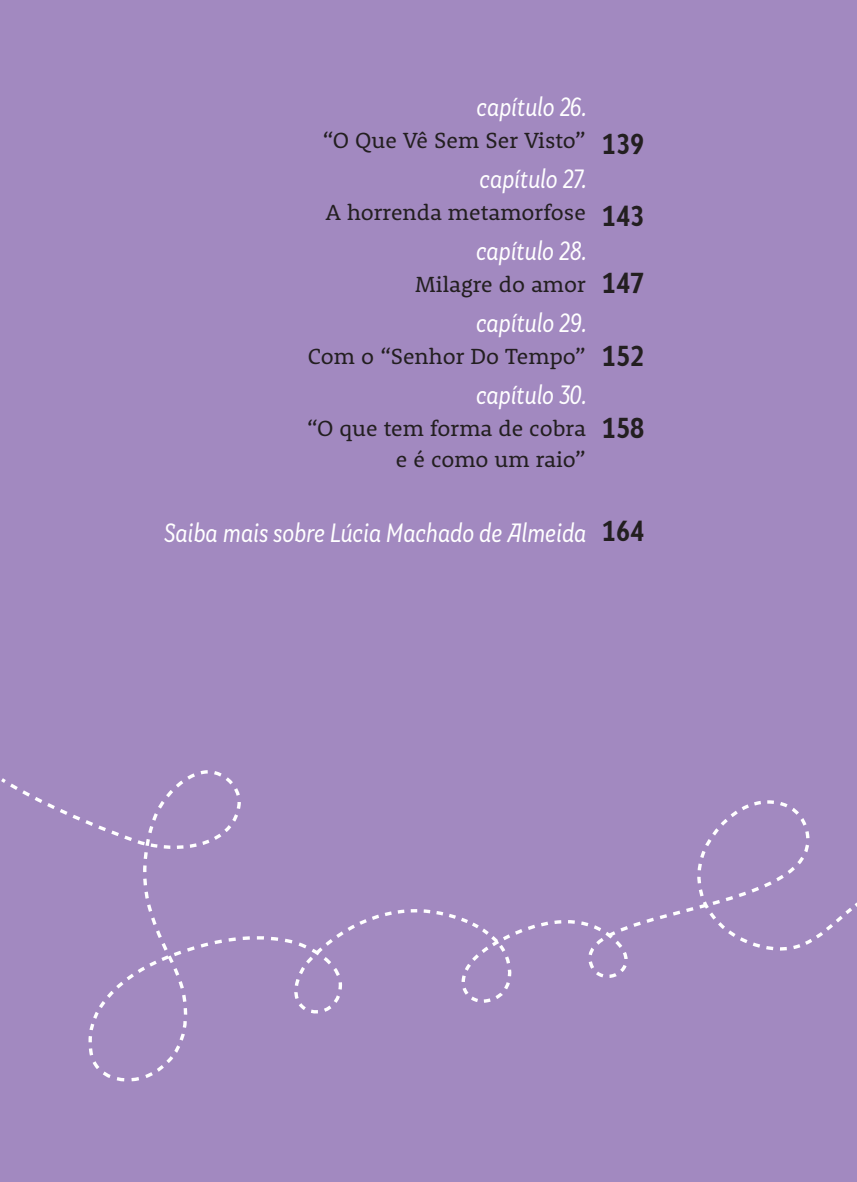
<style>
.page{position:relative;width:857px;height:1182px;background:#fff}
.page>*{position:absolute;margin:0;border:0;box-sizing:border-box;transform-origin:0 0}
.t1{font:700 27px "Skola Sans Cn";color:#231f20}
.t2{font:italic 24.75px "Skola Sans Cn";color:#fff}
.t3{font:22.5px/31.5px "Rooney";color:#231f20;text-align:right}
</style>
<div class="page">
<div style="left:0;top:0;width:856px;height:1182px;background:#a289c0"></div>
<svg style="left:1px;top:770px;width:855px;height:311px"></svg>
<p class="t2" style="left:476px;top:92px;width:111px">capítulo 26.</p>
<p class="t3" style="left:322px;top:124px;width:265px">“O Que Vê Sem Ser Visto”</p>
<p class="t2" style="left:479px;top:164px;width:108px">capítulo 27.</p>
<p class="t3" style="left:325px;top:196px;width:262px">A horrenda metamorfose</p>
<p class="t2" style="left:475px;top:236px;width:112px">capítulo 28.</p>
<p class="t3" style="left:415px;top:268px;width:172px">Milagre do amor</p>
<p class="t2" style="left:475px;top:308px;width:112px">capítulo 29.</p>
<p class="t3" style="left:308px;top:340px;width:279px">Com o “Senhor Do Tempo”</p>
<p class="t2" style="left:475px;top:380px;width:112px">capítulo 30.</p>
<p class="t3" style="left:307px;top:412px;width:281px">“O que tem forma de cobra e é como um raio”</p>
<p class="t1" style="left:602px;top:127px;width:44px">139</p>
<p class="t1" style="left:602px;top:199px;width:44px">143</p>
<p class="t1" style="left:602px;top:267px;width:44px">147</p>
<p class="t1" style="left:602px;top:339px;width:44px">152</p>
<p class="t1" style="left:602px;top:411px;width:44px">158</p>
<p class="t2" style="left:164px;top:517px;width:423px">Saiba mais sobre Lúcia Machado de Almeida</p>
<p class="t1" style="left:602px;top:514px;width:44px">164</p>
</div>
